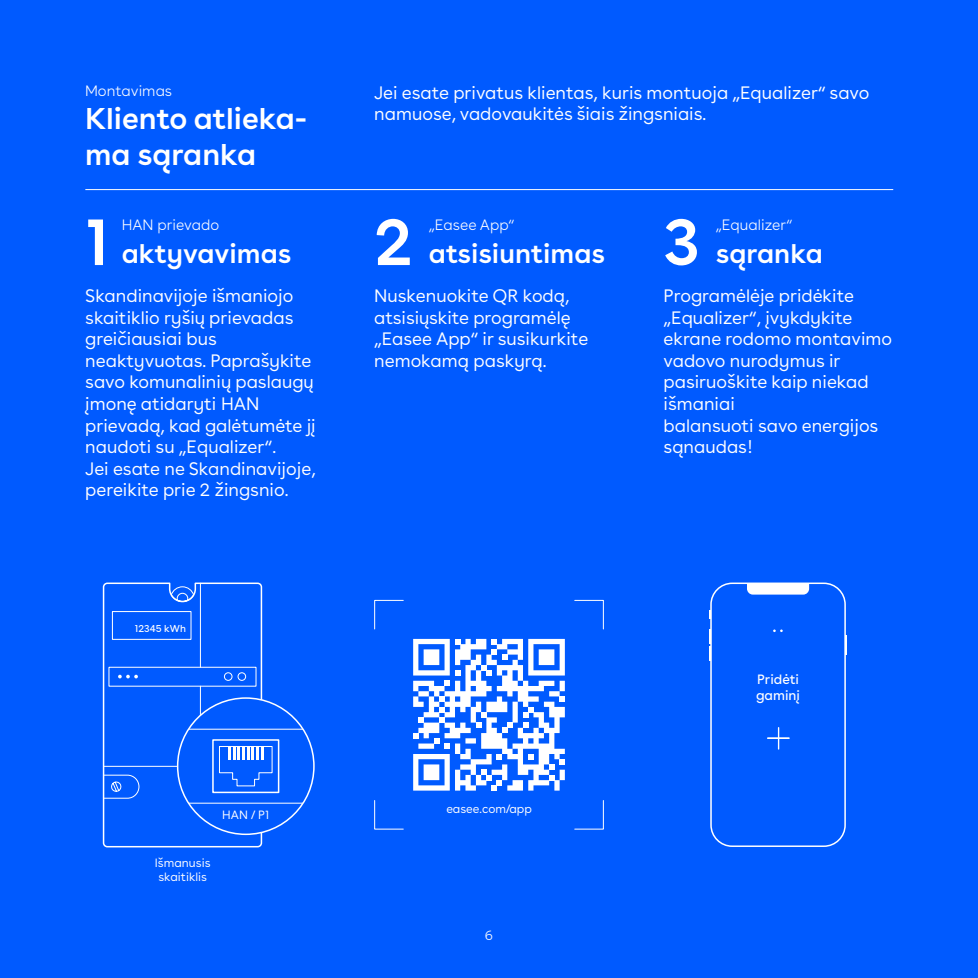
<style>
.page{position:relative;width:978px;height:978px;background:#005aff}
.page>*{position:absolute;margin:0;border:0;box-sizing:border-box;transform-origin:0 0}
.t1{font:600 66px "Buenos Aires";color:#fff}
.t2{font:600 30px/36px "Buenos Aires";color:#fff}
.t3{font:600 27px "Buenos Aires";color:#fff}
.t4{font:18px/21.6px "Buenos Aires";color:#fff}
.t5{font:300 15px "Buenos Aires";color:#fff}
.t6{font:13.5px/16.2px "Buenos Aires";color:#fff}
.t7{font:300 13.5px "Buenos Aires";color:#fff}
.t8{font:12px/14.4px "Buenos Aires";color:#fff}
.t9{font:9.9px "Buenos Aires";color:#fff}
</style>
<div class="page">
<hr style="left:85px;top:189px;width:808px;height:1px;background:#fff">
<div style="left:710px;top:583px;width:136px;height:264px;border:2px solid #fff;border-radius:21px"></div>
<svg style="left:747px;top:583px;width:62px;height:12px"></svg>
<svg style="left:709px;top:611px;width:2px;height:8px"></svg>
<svg style="left:845px;top:635px;width:2px;height:19px"></svg>
<svg style="left:709px;top:629px;width:2px;height:31px"></svg>
<svg style="left:773px;top:629px;width:10px;height:3px"></svg>
<svg style="left:767px;top:727px;width:23px;height:23px"></svg>
<svg style="left:374px;top:599px;width:30px;height:31px"></svg>
<svg style="left:574px;top:599px;width:30px;height:31px"></svg>
<svg style="left:574px;top:800px;width:30px;height:30px"></svg>
<svg style="left:374px;top:800px;width:30px;height:30px"></svg>
<svg style="left:413px;top:639px;width:152px;height:152px"></svg>
<svg style="left:102px;top:586px;width:161px;height:262px"></svg>
<div style="left:178px;top:698px;width:136px;height:136px;background:#005aff;border-radius:50%"></div>
<hr style="left:185px;top:729px;width:122px;height:1px;background:#fff">
<hr style="left:185px;top:803px;width:122px;height:1px;background:#fff">
<div style="left:212px;top:739px;width:67px;height:54px;border:2px solid #fff"></div>
<svg style="left:103px;top:582px;width:170px;height:217px"></svg>
<p class="t5" style="left:85px;top:79px;width:89px">Montavimas</p>
<h2 class="t2" style="left:85px;top:97px;width:224px">Kliento atlieka&shy;ma sąranka</h2>
<h1 class="t1" style="left:85px;top:187px;width:26px">1</h1>
<p class="t5" style="left:122px;top:213px;width:99px">HAN prievado</p>
<h3 class="t3" style="left:122px;top:231px;width:171px">aktyvavimas</h3>
<p class="t4" style="left:85px;top:283px;width:232px">Skandinavijoje išmaniojo skaitiklio ryšių prievadas greičiausiai bus neaktyvuotas. Paprašykite savo komunalinių paslaugų įmonę atidaryti HAN prievadą, kad galėtumėte jį naudoti su „Equalizer“.<br>Jei esate ne Skandinavijoje, pereikite prie 2 žingsnio.</p>
<p class="t9" style="left:135px;top:621px;width:53px">12345 kWh</p>
<p class="t8" style="left:222px;top:807px;width:48px">HAN / P1</p>
<p class="t8" style="left:155px;top:854px;width:57px">Išmanusis skaitiklis</p>
<p class="t4" style="left:374px;top:80px;width:497px">Jei esate privatus klientas, kuris montuoja „Equalizer“ savo namuose, vadovaukitės šiais žingsniais.</p>
<h1 class="t1" style="left:374px;top:187px;width:40px">2</h1>
<h1 class="t1" style="left:663px;top:187px;width:38px">3</h1>
<p class="t5" style="left:429px;top:213px;width:87px">„Easee App“</p>
<p class="t5" style="left:716px;top:213px;width:78px">„Equalizer“</p>
<h3 class="t3" style="left:429px;top:231px;width:178px">atsisiuntimas</h3>
<h3 class="t3" style="left:716px;top:231px;width:109px">sąranka</h3>
<p class="t4" style="left:374px;top:283px;width:216px">Nuskenuokite QR kodą, atsisiųskite programėlę „Easee App“ ir susikurkite nemokamą paskyrą.</p>
<p class="t4" style="left:664px;top:283px;width:230px">Programėlėje pridėkite „Equalizer“, įvykdykite ekrane rodomo montavimo vadovo nurodymus ir pasiruoškite kaip niekad išmaniai<br>balansuoti savo energijos sąnaudas!</p>
<p class="t8" style="left:446px;top:800px;width:87px">easee.com/app</p>
<p class="t7" style="left:485px;top:925px;width:10px">6</p>
<p class="t6" style="left:756px;top:670px;width:45px">Pridėti gaminį</p>
</div>
